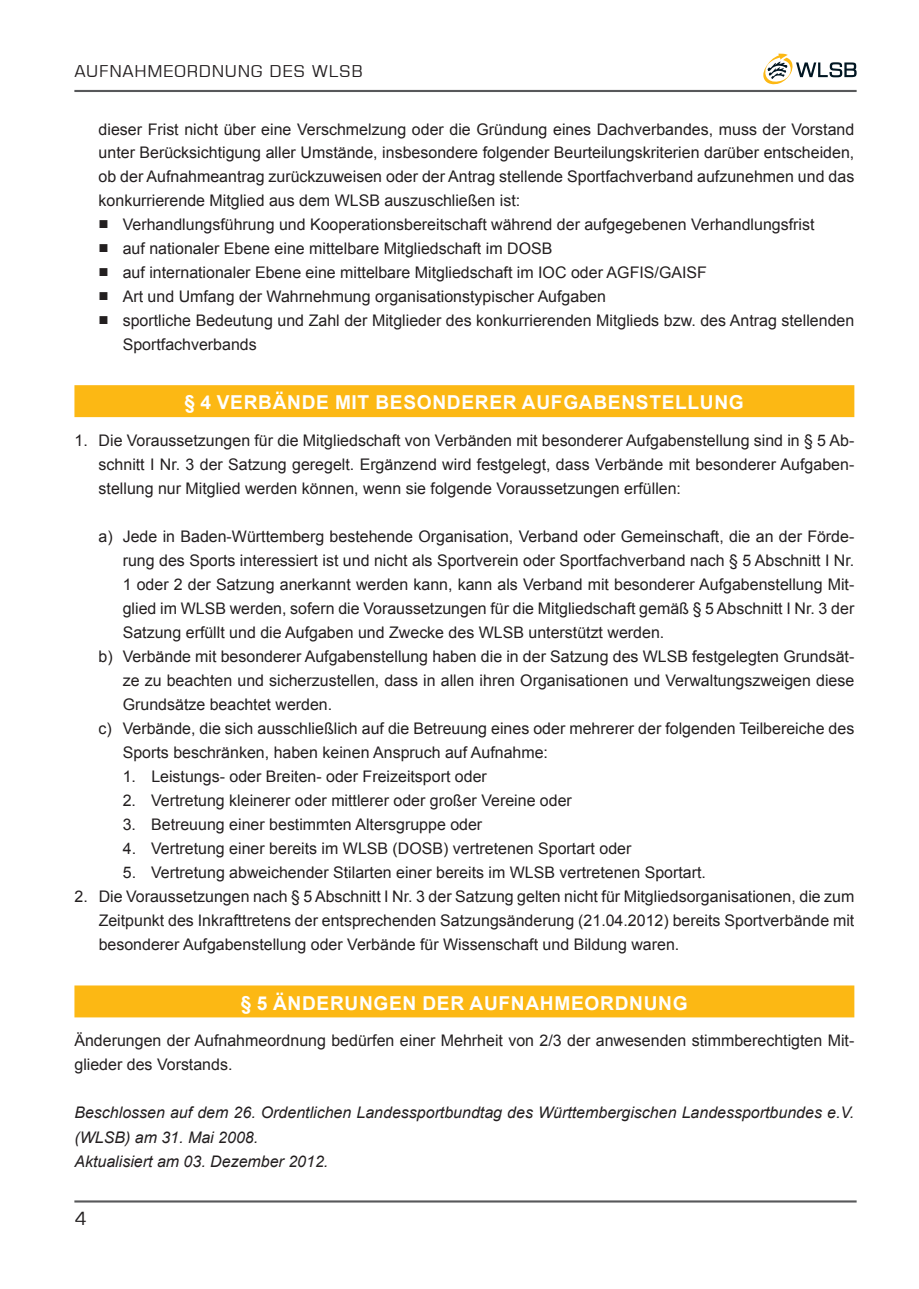
<style>
.page{position:relative;width:919px;height:1289px;background:#fff}
.page>*{position:absolute;margin:0;border:0;box-sizing:border-box;transform-origin:0 0}
.t1{font:700 19.2px "Arial";letter-spacing:.035em;color:#fff}
.t2{font:18px "Square 721 BT";color:#231f20}
.t3{font:16.2px "Square 721 BT";letter-spacing:.04em;color:#231f20}
.t4{font:15.9px/24px "Arial";color:#231f20;text-align:justify}
.t5{font:italic 15.9px/24px "Arial";color:#231f20}
.s1{font-size:17.1px}
</style>
<div class="page">
<hr style="left:74px;top:90px;width:782px;height:2px;background:#57585a">
<hr style="left:74px;top:1200px;width:782px;height:2px;background:#57585a">
<svg style="left:763px;top:54px;width:93px;height:30px"></svg>
<div style="left:74px;top:385px;width:780px;height:32px;background:#fcb814"></div>
<div style="left:74px;top:985px;width:780px;height:32px;background:#fcb814"></div>
<p class="t3" style="left:74px;top:61px;width:290px">AUFNAHMEORDNUNG DES WLSB</p>
<p class="t4" style="left:99px;top:117px;width:757px">dieser Frist nicht über eine Verschmelzung oder die Gründung eines Dachverbandes, muss der Vorstand unter Berücksichtigung aller Umstände, insbesondere folgender Beurteilungskriterien darüber entscheiden, ob der Aufnahmeantrag zurückzuweisen oder der Antrag stellende Sportfachverband aufzunehmen und das konkurrierende Mitglied aus dem WLSB auszuschließen ist:</p>
<p class="t4" style="left:99px;top:212px;width:717px"><span class="s1">■</span> Verhandlungsführung und Kooperationsbereitschaft während der aufgegebenen Verhandlungsfrist</p>
<p class="t4" style="left:99px;top:236px;width:455px"><span class="s1">■</span> auf nationaler Ebene eine mittelbare Mitgliedschaft im DOSB</p>
<p class="t4" style="left:99px;top:260px;width:609px"><span class="s1">■</span> auf internationaler Ebene eine mittelbare Mitgliedschaft im IOC oder AGFIS/GAISF</p>
<p class="t4" style="left:99px;top:284px;width:509px"><span class="s1">■</span> Art und Umfang der Wahrnehmung organisationstypischer Aufgaben</p>
<p class="t4" style="left:123px;top:308px;width:733px;text-indent:-24px"><span class="s1">■</span> sportliche Bedeutung und Zahl der Mitglieder des konkurrierenden Mitglieds bzw. des Antrag stellenden<br>Sportfachverbands</p>
<p class="t1" style="left:184px;top:389px;width:561px">§ 4 VERBÄNDE MIT BESONDERER AUFGABENSTELLUNG</p>
<p class="t4" style="left:99px;top:428px;width:757px;text-indent:-24px">1. Die Voraussetzungen für die Mitgliedschaft von Verbänden mit besonderer Aufgabenstellung sind in § 5 Ab&shy;schnitt I Nr. 3 der Satzung geregelt. Ergänzend wird festgelegt, dass Verbände mit besonderer Aufgaben&shy;stellung nur Mitglied werden können, wenn sie folgende Voraussetzungen erfüllen:</p>
<p class="t4" style="left:99px;top:524px;width:757px">a) Jede in Baden-Württemberg bestehende Organisation, Verband oder Gemeinschaft, die an der Förde-</p>
<p class="t4" style="left:123px;top:548px;width:733px">rung des Sports interessiert ist und nicht als Sportverein oder Sportfachverband nach § 5 Abschnitt I Nr.</p>
<p class="t4" style="left:123px;top:572px;width:733px">1 oder 2 der Satzung anerkannt werden kann, kann als Verband mit besonderer Aufgabenstellung Mit-</p>
<p class="t4" style="left:123px;top:596px;width:733px">glied im WLSB werden, sofern die Voraussetzungen für die Mitgliedschaft gemäß § 5 Abschnitt I Nr. 3 der</p>
<p class="t4" style="left:123px;top:620px;width:543px">Satzung erfüllt und die Aufgaben und Zwecke des WLSB unterstützt werden.</p>
<p class="t4" style="left:99px;top:644px;width:757px">b) Verbände mit besonderer Aufgabenstellung haben die in der Satzung des WLSB festgelegten Grundsät-</p>
<p class="t4" style="left:123px;top:668px;width:733px">ze zu beachten und sicherzustellen, dass in allen ihren Organisationen und Verwaltungszweigen diese</p>
<p class="t4" style="left:123px;top:692px;width:211px">Grundsätze beachtet werden.</p>
<p class="t4" style="left:99px;top:716px;width:757px">c) Verbände, die sich ausschließlich auf die Betreuung eines oder mehrerer der folgenden Teilbereiche des</p>
<p class="t4" style="left:123px;top:740px;width:427px">Sports beschränken, haben keinen Anspruch auf Aufnahme:</p>
<p class="t4" style="left:123px;top:764px;width:365px">1. Leistungs- oder Breiten- oder Freizeitsport oder</p>
<p class="t4" style="left:123px;top:788px;width:450px">2. Vertretung kleinerer oder mittlerer oder großer Vereine oder</p>
<p class="t4" style="left:123px;top:812px;width:361px">3. Betreuung einer bestimmten Altersgruppe oder</p>
<p class="t4" style="left:123px;top:836px;width:510px">4. Vertretung einer bereits im WLSB (DOSB) vertretenen Sportart oder</p>
<p class="t4" style="left:123px;top:860px;width:584px">5. Vertretung abweichender Stilarten einer bereits im WLSB vertretenen Sportart.</p>
<p class="t4" style="left:99px;top:884px;width:757px;text-indent:-24px">2. Die Voraussetzungen nach § 5 Abschnitt I Nr. 3 der Satzung gelten nicht für Mitgliedsorganisationen, die zum Zeitpunkt des Inkrafttretens der entsprechenden Satzungsänderung (21.04.2012) bereits Sportverbände mit besonderer Aufgabenstellung oder Verbände für Wissenschaft und Bildung waren.</p>
<p class="t1" style="left:241px;top:989px;width:448px">§ 5 ÄNDERUNGEN DER AUFNAHMEORDNUNG</p>
<p class="t4" style="left:74px;top:1028px;width:781px">Änderungen der Aufnahmeordnung bedürfen einer Mehrheit von 2/3 der anwesenden stimmberechtigten Mit&shy;glieder des Vorstands.</p>
<p class="t5" style="left:74px;top:1101px;width:781px">Beschlossen auf dem 26. Ordentlichen Landessportbundtag des Württembergischen Landessportbundes e.V. (WLSB) am 31. Mai 2008.<br>Aktualisiert am 03. Dezember 2012.</p>
<p class="t2" style="left:74px;top:1207px;width:14px">4</p>
</div>
